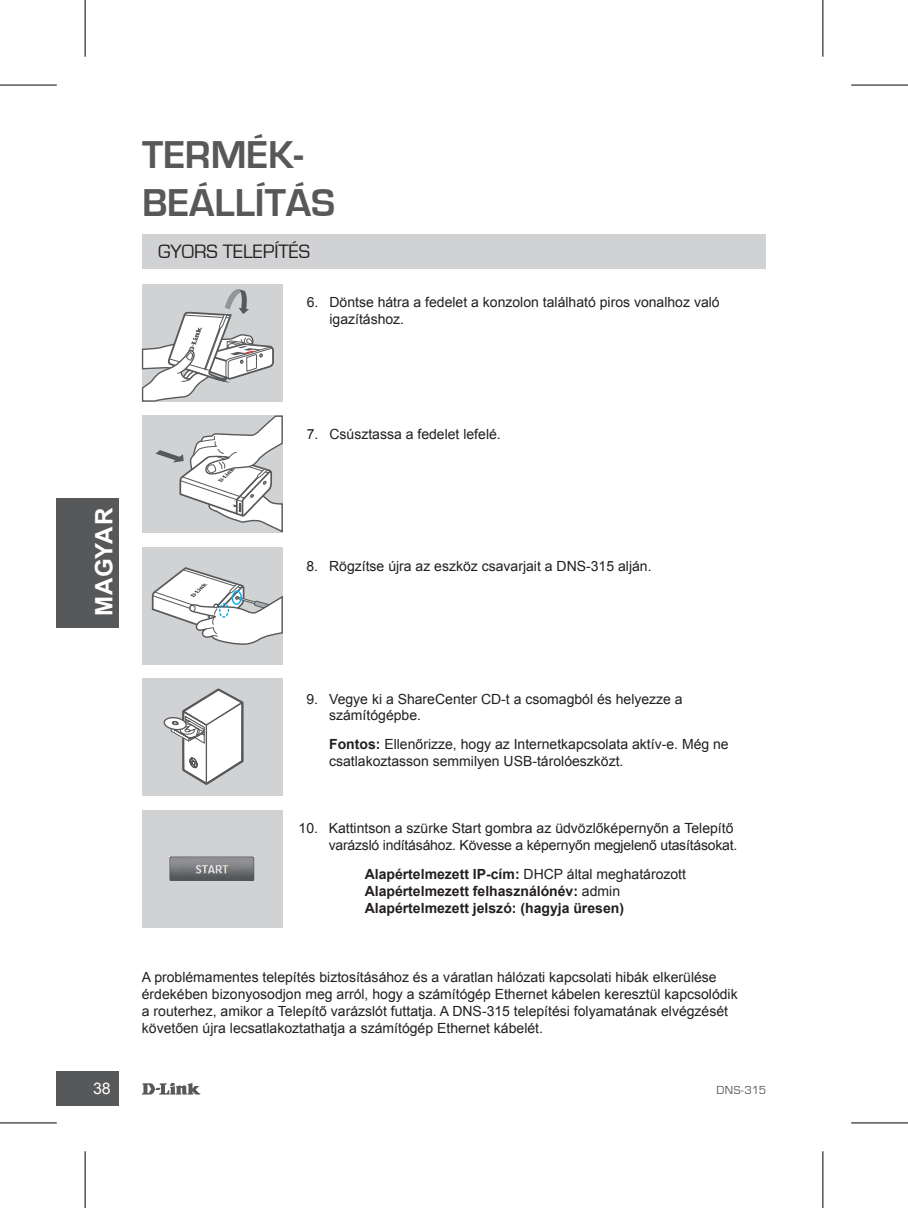
<style>
.page{position:relative;width:908px;height:1208px;background:#fff}
.page>*{position:absolute;margin:0;border:0;box-sizing:border-box;transform-origin:0 0}
.t1{font:700 40px/48px "Eurostile";color:#57585a}
.t2{font:700 24px "Arial";letter-spacing:.005em;color:#fff}
.t3{font:20px "Eurostile";color:#231f20}
.t4{font:16px "Arial";color:#fff}
.t5{font:14px/16.8px "Arial";color:#231f20}
.t6{font:700 14px/16.8px "Arial";color:#231f20}
.t7{font:12px "Eurostile";color:#57585a}
.s1{font-weight:700}
.s2{font-weight:400}
</style>
<div class="page">
<svg style="left:142px;top:1082px;width:58px;height:12px"></svg>
<div style="left:57px;top:1071px;width:62px;height:35px;background:#57585a"></div>
<div style="left:57px;top:498px;width:62px;height:129px;background:#57585a"></div>
<div style="left:142px;top:234px;width:623px;height:34px;background:#d1d2d4"></div>
<div style="left:142px;top:547px;width:141px;height:117px;background:#d1d2d4"></div>
<svg style="left:151px;top:567px;width:132px;height:78px"></svg>
<div style="left:142px;top:284px;width:140px;height:118px;background:#d1d2d4"></div>
<div style="left:142px;top:415px;width:141px;height:117px;background:#d1d2d4"></div>
<svg style="left:155px;top:415px;width:128px;height:118px"></svg>
<svg style="left:141px;top:289px;width:133px;height:113px"></svg>
<div style="left:142px;top:678px;width:140px;height:117px;background:#d1d2d4"></div>
<svg style="left:163px;top:688px;width:81px;height:97px"></svg>
<div style="left:142px;top:810px;width:140px;height:117px;background:#d1d2d4"></div>
<img style="left:170px;top:856px;width:84px;height:24px">
<hr style="left:0;top:85px;width:57px;height:1px;background:#000">
<hr style="left:850px;top:85px;width:57px;height:1px;background:#000">
<hr style="left:0;top:1122px;width:57px;height:1px;background:#000">
<hr style="left:850px;top:1122px;width:57px;height:1px;background:#000">
<hr style="left:85px;top:0;width:1px;height:57px;background:#000">
<hr style="left:85px;top:1151px;width:1px;height:57px;background:#000">
<hr style="left:822px;top:0;width:1px;height:57px;background:#000">
<hr style="left:822px;top:1151px;width:1px;height:57px;background:#000">
<h1 class="t1" style="left:142px;top:131px;width:194px">TERMÉK-<br>BEÁLLÍTÁS</h1>
<h3 class="t3" style="left:158px;top:240px;width:153px">GYORS TE LEPÍTÉS</h3>
<p class="t5" style="left:329px;top:294px;width:391px;text-indent:-23px">6. Döntse hátra a fedelet a konzolon található piros vonalhoz való igazításhoz.</p>
<h2 class="t2" style="left:88px;top:616px;width:109px;rotate:-90deg">MAGYAR</h2>
<p class="t5" style="left:306px;top:426px;width:195px">7. Csúsztassa a fedelet lefelé.</p>
<p class="t5" style="left:306px;top:557px;width:346px">8. Rögzítse újra az eszköz csavarjait a DNS-315 alján.</p>
<p class="t5" style="left:329px;top:690px;width:355px;text-indent:-23px">9. Vegye ki a ShareCenter CD-t a csomagból és helyezze a számítógépbe.</p>
<p class="t5" style="left:329px;top:736px;width:401px"><span class="s1">Fontos:</span> Ellenőrizze, hogy az Internetkapcsolata aktív-e. Még ne csatlakoztasson semmilyen USB-tárolóeszközt.</p>
<p class="t5" style="left:298px;top:820px;width:440px;text-align:right">10. Kattintson a szürke Start gombra az üdvözlőképernyőn a Telepítő varázsló indításához. Kövesse a képernyőn megjelenő utasításokat.</p>
<p class="t6" style="left:364px;top:866px;width:323px">Alapértelmezett IP-cím: <span class="s2">DHCP által meghatározott<br></span>Alapértelmezett felhasználónév: <span class="s2">admin<br></span>Alapértelmezett jelszó: (hagyja üresen)</p>
<p class="t5" style="left:142px;top:969px;width:597px">A problémamentes telepítés biztosításához és a váratlan hálózati kapcsolati hibák elkerülése érdekében bizonyosodjon meg arról, hogy a számítógép Ethernet kábelen keresztül kapcsolódik a routerhez, amikor a Telepítő varázslót futtatja. A DNS-315 telepítési folyamatának elvégzését követően újra lecsatlakoztathatja a számítógép Ethernet kábelét.</p>
<p class="t4" style="left:93px;top:1078px;width:19px">38</p>
<p class="t7" style="left:716px;top:1084px;width:51px">DNS-315</p>
</div>
